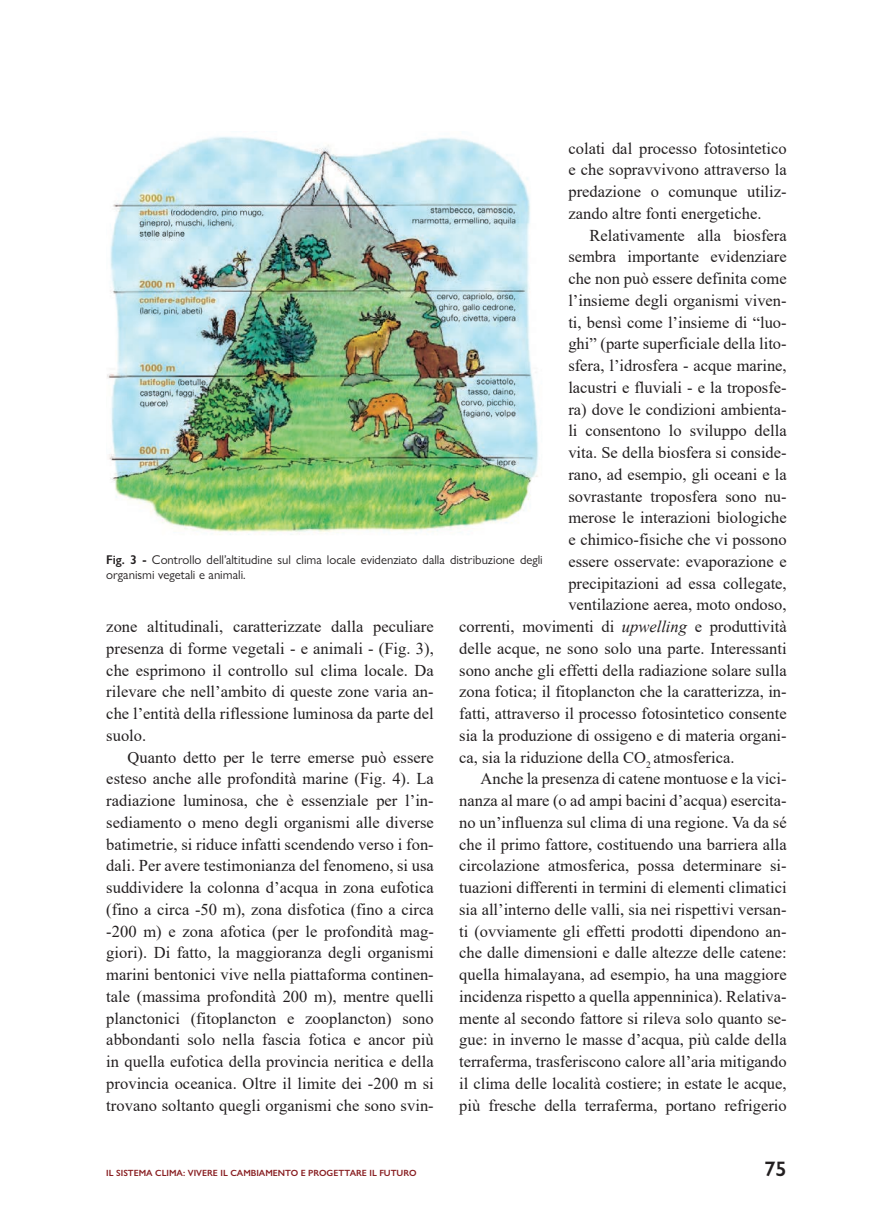
<style>
.page{position:relative;width:893px;height:1229px;background:#fff}
.page>*{position:absolute;margin:0;border:0;box-sizing:border-box;transform-origin:0 0}
.t1{font:600 21px "Gill Sans Nova";color:#231f20}
.t2{font:16.5px/21.8px "Times New Roman";color:#231f20;text-align:justify}
.t3{font:12.75px/14.4px "Gill Sans Nova";color:#231f20}
.t4{font:600 9px "Gill Sans Nova";color:#891f22}
.s1{font-style:italic}
.s2{font-weight:600}
</style>
<div class="page">
<img style="left:107px;top:136px;width:432px;height:399px">
<p class="t2" style="left:568px;top:137px;width:220px">colati dal processo fotosintetico e che sopravvivono attraverso la predazione o comunque utiliz&shy;zando altre fonti energetiche.</p>
<p class="t2" style="left:590px;top:224px;width:199px">Relativamente alla biosfera</p>
<p class="t2" style="left:568px;top:245px;width:220px">sembra importante evidenziare</p>
<p class="t2" style="left:568px;top:267px;width:220px">che non può essere definita come</p>
<p class="t2" style="left:568px;top:289px;width:220px">l’insieme degli organismi viven-</p>
<p class="t2" style="left:568px;top:311px;width:220px">ti, bensì come l’insieme di “luo-</p>
<p class="t2" style="left:568px;top:332px;width:220px">ghi” (parte superficiale della lito-</p>
<p class="t2" style="left:568px;top:354px;width:220px">sfera, l’idrosfera - acque marine,</p>
<p class="t2" style="left:568px;top:376px;width:220px">lacustri e fluviali - e la troposfe-</p>
<p class="t2" style="left:568px;top:398px;width:220px">ra) dove le condizioni ambienta-</p>
<p class="t2" style="left:568px;top:419px;width:220px">li consentono lo sviluppo della</p>
<p class="t2" style="left:568px;top:441px;width:220px">vita. Se della biosfera si conside-</p>
<p class="t2" style="left:568px;top:463px;width:220px">rano, ad esempio, gli oceani e la</p>
<p class="t2" style="left:568px;top:485px;width:220px">sovrastante troposfera sono nu-</p>
<p class="t2" style="left:568px;top:506px;width:220px">merose le interazioni biologiche</p>
<p class="t2" style="left:568px;top:528px;width:220px">e chimico-fisiche che vi possono</p>
<p class="t2" style="left:568px;top:550px;width:220px">essere osservate: evaporazione e</p>
<p class="t2" style="left:568px;top:572px;width:220px">precipitazioni ad essa collegate,</p>
<p class="t2" style="left:568px;top:593px;width:220px">ventilazione aerea, moto ondoso,</p>
<p class="t2" style="left:459px;top:615px;width:329px">correnti, movimenti di <span class="s1">upwelling</span> e produttività</p>
<p class="t2" style="left:459px;top:637px;width:329px">delle acque, ne sono solo una parte. Interessanti</p>
<p class="t2" style="left:459px;top:659px;width:329px">sono anche gli effetti della radiazione solare sulla</p>
<p class="t2" style="left:459px;top:680px;width:329px">zona fotica; il fitoplancton che la caratterizza, in-</p>
<p class="t2" style="left:459px;top:702px;width:329px">fatti, attraverso il processo fotosintetico consente</p>
<p class="t2" style="left:459px;top:724px;width:329px">sia la produzione di ossigeno e di materia organi-</p>
<p class="t2" style="left:459px;top:745px;width:277px">ca, sia la riduzione della CO<sub>2</sub> atmosferica.</p>
<p class="t2" style="left:480px;top:767px;width:308px">Anche la presenza di catene montuose e la vici-</p>
<p class="t2" style="left:459px;top:789px;width:329px">nanza al mare (o ad ampi bacini d’acqua) esercita-</p>
<p class="t2" style="left:459px;top:811px;width:329px">no un’influenza sul clima di una regione. Va da sé</p>
<p class="t2" style="left:459px;top:833px;width:329px">che il primo fattore, costituendo una barriera alla</p>
<p class="t2" style="left:459px;top:854px;width:329px">circolazione atmosferica, possa determinare si-</p>
<p class="t2" style="left:459px;top:876px;width:329px">tuazioni differenti in termini di elementi climatici</p>
<p class="t2" style="left:459px;top:898px;width:329px">sia all’interno delle valli, sia nei rispettivi versan-</p>
<p class="t2" style="left:459px;top:920px;width:329px">ti (ovviamente gli effetti prodotti dipendono an-</p>
<p class="t2" style="left:459px;top:941px;width:329px">che dalle dimensioni e dalle altezze delle catene:</p>
<p class="t2" style="left:459px;top:963px;width:329px">quella himalayana, ad esempio, ha una maggiore</p>
<p class="t2" style="left:459px;top:985px;width:329px">incidenza rispetto a quella appenninica). Relativa-</p>
<p class="t2" style="left:459px;top:1007px;width:329px">mente al secondo fattore si rileva solo quanto se-</p>
<p class="t2" style="left:459px;top:1028px;width:329px">gue: in inverno le masse d’acqua, più calde della</p>
<p class="t2" style="left:459px;top:1050px;width:329px">terraferma, trasferiscono calore all’aria mitigando</p>
<p class="t2" style="left:459px;top:1072px;width:329px">il clima delle località costiere; in estate le acque,</p>
<p class="t2" style="left:459px;top:1094px;width:329px">più fresche della terraferma, portano refrigerio</p>
<p class="t3" style="left:106px;top:553px;width:438px"><span class="s2">Fig. 3 -</span> Controllo dell’altitudine sul clima locale evidenziato dalla distribuzione degli organismi vegetali e animali.</p>
<p class="t2" style="left:106px;top:615px;width:329px">zone altitudinali, caratterizzate dalla peculiare presenza di forme vegetali - e animali - (Fig. 3), che esprimono il controllo sul clima locale. Da rilevare che nell’ambito di queste zone varia an&shy;che l’entità della riflessione luminosa da parte del suolo.</p>
<p class="t2" style="left:106px;top:746px;width:329px;text-indent:21px">Quanto detto per le terre emerse può essere esteso anche alle profondità marine (Fig. 4). La radiazione luminosa, che è essenziale per l’in&shy;sediamento o meno degli organismi alle diverse batimetrie, si riduce infatti scendendo verso i fon&shy;dali. Per avere testimonianza del fenomeno, si usa suddividere la colonna d’acqua in zona eufotica (fino a circa -50 m), zona disfotica (fino a circa -200 m) e zona afotica (per le profondità mag&shy;giori). Di fatto, la maggioranza degli organismi marini bentonici vive nella piattaforma continen&shy;tale (massima profondità 200 m), mentre quelli planctonici (fitoplancton e zooplancton) sono abbondanti solo nella fascia fotica e ancor più in quella eufotica della provincia neritica e della provincia oceanica. Oltre il limite dei -200 m si trovano soltanto quegli organismi che sono svin-</p>
<p class="t4" style="left:106px;top:1167px;width:312px">IL SISTEMA CLIMA: VIVERE IL CAMBIAMENTO E PROGETTARE IL FUTURO</p>
<p class="t1" style="left:764px;top:1156px;width:24px">75</p>
</div>
